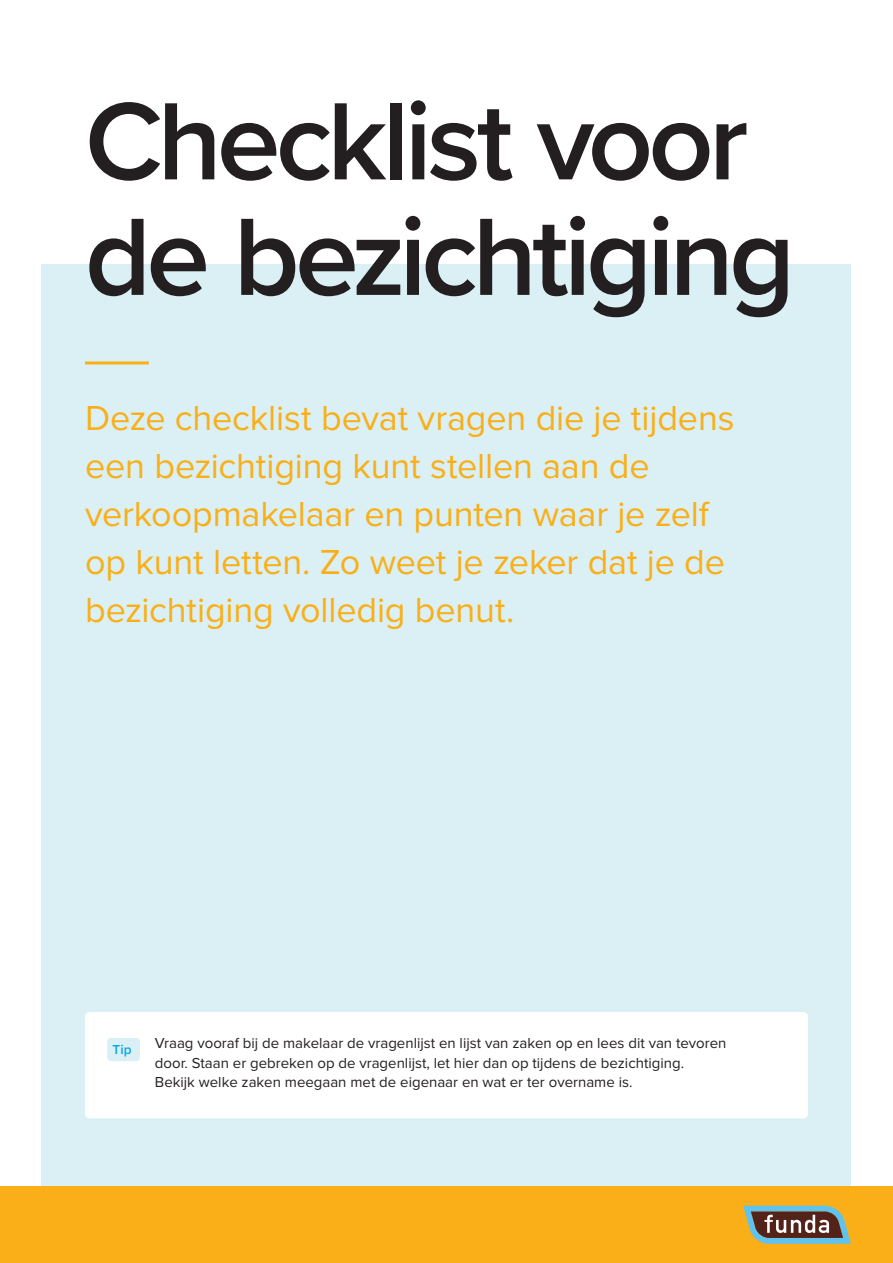
<style>
.page{position:relative;width:893px;height:1263px;background:#fff}
.page>*{position:absolute;margin:0;border:0;box-sizing:border-box;transform-origin:0 0}
._0_1__Titel_Cover{font:600 114px/115.5px "Proxima Nova";letter-spacing:-.045em;color:#231f20}
._0_2__Subtitel_cover{font:36px/48px "Proxima Nova";letter-spacing:-.005em;color:#faaf18}
.t1{font:15px/19.5px "Proxima Nova";color:#231f20}
.subkop__body-oranje{font:600 13.5px "Proxima Nova";color:#00abe7}
</style>
<div class="page">
<div style="left:41px;top:265px;width:809px;height:998px;background:#daf0f5"></div>
<div style="left:85px;top:1012px;width:723px;height:106px;background:#fff;border-radius:4px"></div>
<div style="left:107px;top:1038px;width:33px;height:23px;background:#daf0f5;border-radius:4px"></div>
<div style="left:0;top:1186px;width:893px;height:77px;background:#faaf18"></div>
<hr style="left:85px;top:361px;width:64px;height:3px;background:#faaf18">
<svg style="left:743px;top:1206px;width:108px;height:38px;background:#7e7f75"></svg>
<p class="_0_1__Titel_Cover" style="left:85px;top:80px;width:712px">Checklist voor de bezichtiging</p>
<p class="_0_2__Subtitel_cover" style="left:85px;top:395px;width:651px">Deze checklist bevat vragen die je tijdens een bezichtiging kunt stellen aan de verkoopmakelaar en punten waar je zelf op kunt letten. Zo weet je zeker dat je de bezichtiging volledig benut.</p>
<p class="subkop__body-oranje" style="left:113px;top:1039px;width:21px">Tip</p>
<p class="t1" style="left:155px;top:1034px;width:573px">Vraag vooraf bij de makelaar de vragenlijst en lijst van zaken op en lees dit van tevoren door. Staan er gebreken op de vragenlijst, let hier dan op tijdens de bezichtiging.<br>Bekijk welke zaken meegaan met de eigenaar en wat er ter overname is.</p>
</div>
